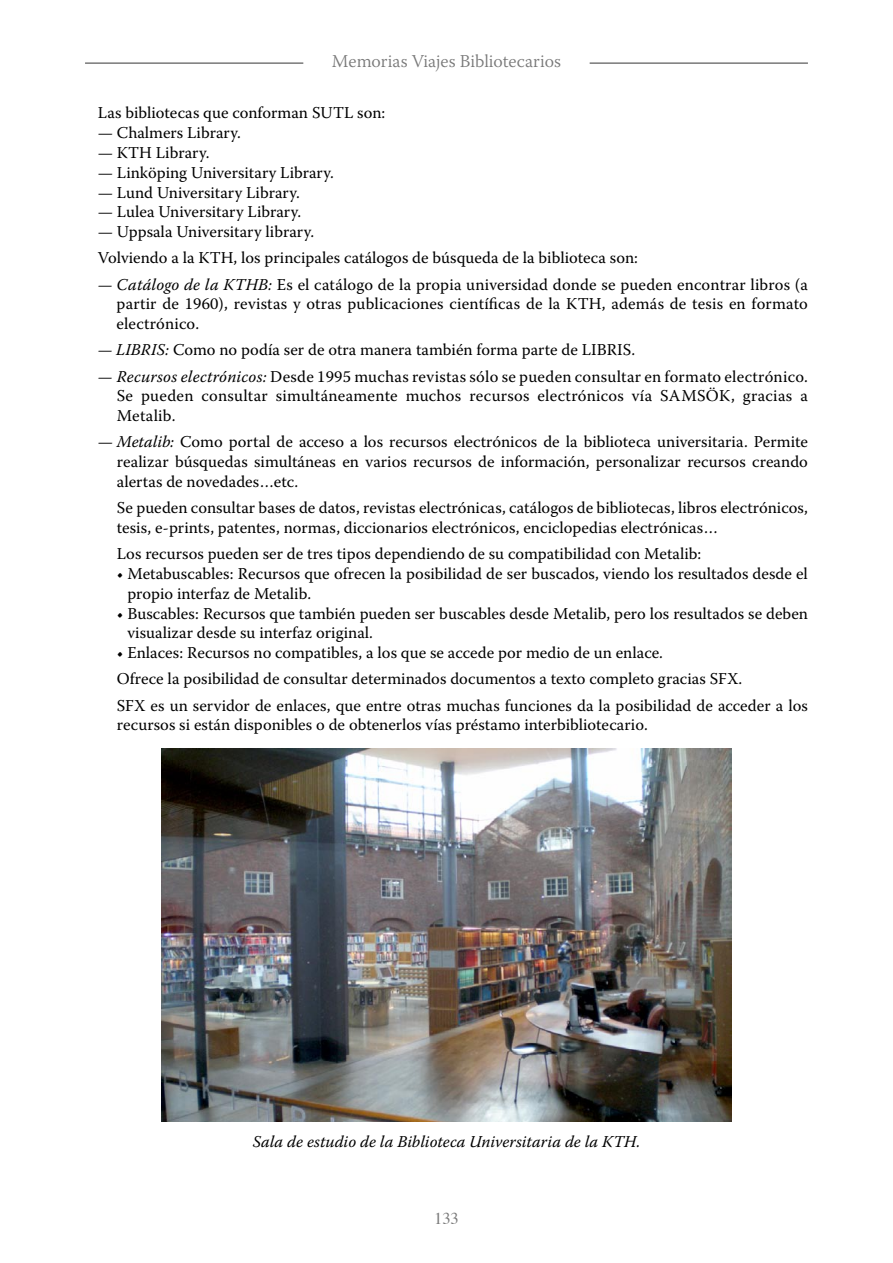
<style>
.page{position:relative;width:893px;height:1263px;background:#fff}
.page>*{position:absolute;margin:0;border:0;box-sizing:border-box;transform-origin:0 0}
.t1{font:300 18px "Warnock Pro";color:#787878}
.t2{font:16.5px/19.8px "Warnock Pro";color:#000}
.t3{font:italic 16.5px "Warnock Pro";color:#000}
.t4{font:16.5px "Times";color:#787878}
.s1{font-style:italic}
</style>
<div class="page">
<hr style="left:590px;top:62px;width:218px;height:2px;background:#787878">
<hr style="left:85px;top:62px;width:218px;height:2px;background:#787878">
<img style="left:162px;top:748px;width:569px;height:373px">
<p class="t1" style="left:332px;top:51px;width:231px">Memorias Viajes Bibliotecarios</p>
<p class="t2" style="left:98px;top:103px;width:289px">Las bibliotecas que conforman SUTL son:</p>
<p class="t2" style="left:98px;top:123px;width:145px">— Chalmers Library.</p>
<p class="t2" style="left:98px;top:142px;width:113px">— KTH Library.</p>
<p class="t2" style="left:98px;top:162px;width:238px">— Linköping Universitary Library.</p>
<p class="t2" style="left:98px;top:182px;width:204px">— Lund Universitary Library.</p>
<p class="t2" style="left:98px;top:202px;width:205px">— Lulea Universitary Library.</p>
<p class="t2" style="left:98px;top:218px;width:542px;line-height:26.2px">— Uppsala Universitary library.<br>Volviendo a la KTH, los principales catálogos de búsqueda de la biblioteca son:</p>
<p class="t2" style="left:117px;top:274px;width:693px;text-align:justify;text-indent:-19px"><span class="s1">— Catálogo de la KTHB:</span> Es el catálogo de la propia universidad donde se pueden encontrar libros (a partir de 1960), revistas y otras publicaciones científicas de la KTH, además de tesis en formato electrónico.</p>
<p class="t2" style="left:98px;top:340px;width:539px"><span class="s1">— LIBRIS:</span> Como no podía ser de otra manera también forma parte de LIBRIS.</p>
<p class="t2" style="left:117px;top:366px;width:693px;text-align:justify;text-indent:-19px"><span class="s1">— Recursos electrónicos:</span> Desde 1995 muchas revistas sólo se pueden consultar en formato electrónico.<br>Se pueden consultar simultáneamente muchos recursos electrónicos vía SAMSÖK, gracias a Metalib.</p>
<p class="t2" style="left:117px;top:432px;width:692px;text-align:justify;text-indent:-19px">— <span class="s1">Metalib:</span> Como portal de acceso a los recursos electrónicos de la biblioteca universitaria. Permite realizar búsquedas simultáneas en varios recursos de información, personalizar recursos creando alertas de novedades…etc.</p>
<p class="t2" style="left:117px;top:498px;width:693px">Se pueden consultar bases de datos, revistas electrónicas, catálogos de bibliotecas, libros electrónicos, tesis, e-prints, patentes, normas, diccionarios electrónicos, enciclopedias electrónicas…</p>
<p class="t2" style="left:117px;top:543px;width:586px">Los recursos pueden ser de tres tipos dependiendo de su compatibilidad con Metalib:</p>
<p class="t2" style="left:127px;top:563px;width:682px;text-indent:-10px">• Metabuscables: Recursos que ofrecen la posibilidad de ser buscados, viendo los resultados desde el propio interfaz de Metalib.</p>
<p class="t2" style="left:127px;top:603px;width:682px;text-indent:-10px">• Buscables: Recursos que también pueden ser buscables desde Metalib, pero los resultados se deben visualizar desde su interfaz original.</p>
<p class="t2" style="left:117px;top:639px;width:692px;line-height:26.2px">• Enlaces: Recursos no compatibles, a los que se accede por medio de un enlace.<br>Ofrece la posibilidad de consultar determinados documentos a texto completo gracias SFX.<br>SFX es un servidor de enlaces, que entre otras muchas funciones da la posibilidad de acceder a los</p>
<p class="t2" style="left:117px;top:715px;width:532px">recursos si están disponibles o de obtenerlos vías préstamo interbibliotecario.</p>
<p class="t3" style="left:253px;top:1132px;width:389px">Sala de estudio de la Biblioteca Universitaria de la KTH.</p>
<p class="t4" style="left:434px;top:1203px;width:26px">133</p>
</div>
